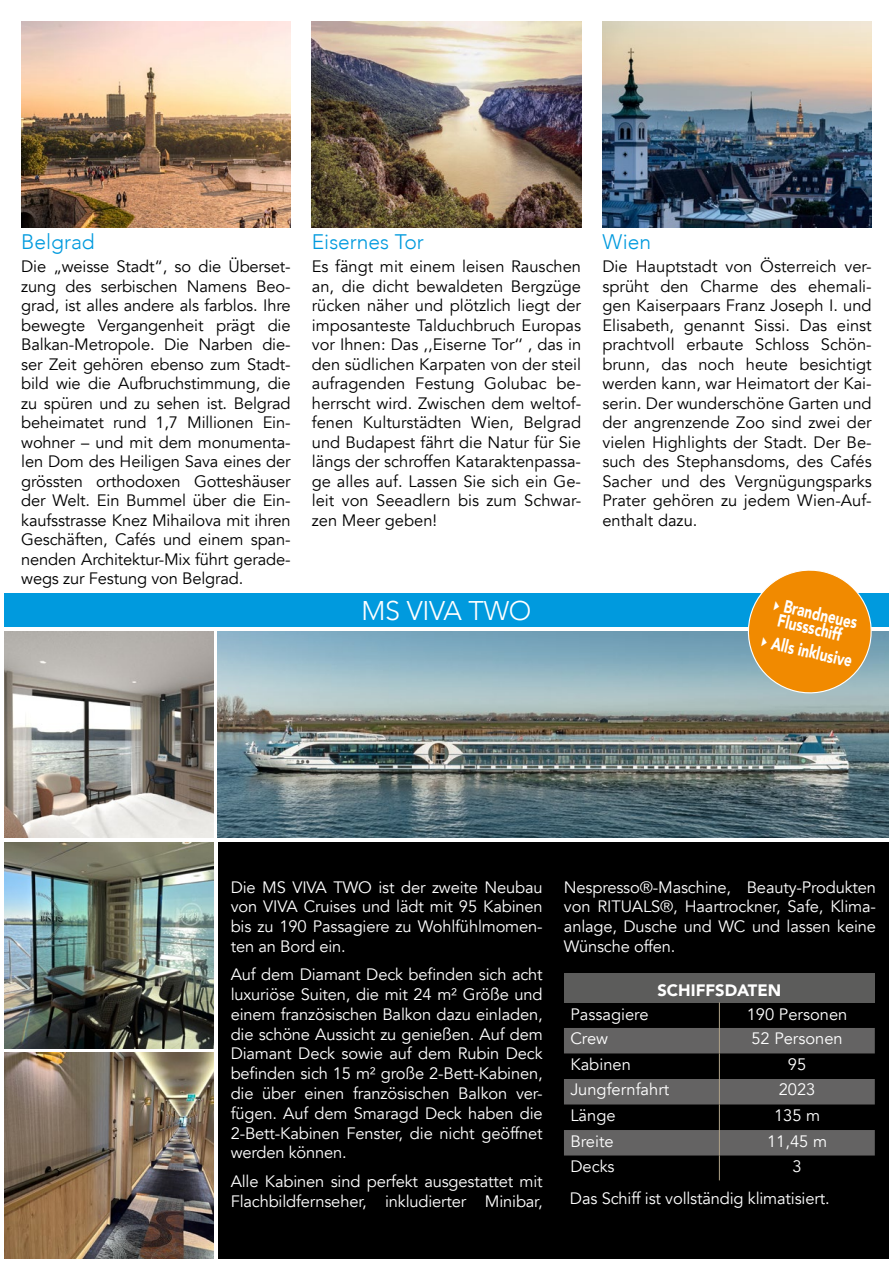
<style>
.page{position:relative;width:893px;height:1263px;background:#fff}
.page>*{position:absolute;margin:0;border:0;box-sizing:border-box;transform-origin:0 0}
.t1{font:300 27px "Avenir";letter-spacing:-.01em;color:#fff}
.t2{font:300 21px "Avenir";color:#009ade}
.t3{font:900 18px/15px "Avenir";color:#fff;scale:.75 1}
.t4{font:16.5px/19.5px "Avenir";color:#000;text-align:justify}
.t5{font:16.5px/19.8px "Avenir";letter-spacing:-.01em;color:#fff;text-align:justify}
.t6{font:900 16.5px "Avenir";color:#fff}
</style>
<div class="page">
<img style="left:602px;top:21px;width:270px;height:206px">
<img style="left:21px;top:21px;width:270px;height:206px">
<img style="left:312px;top:21px;width:269px;height:206px">
<div style="left:218px;top:842px;width:671px;height:417px;background:#000"></div>
<img style="left:218px;top:631px;width:671px;height:207px">
<div style="left:564px;top:973px;width:311px;height:29px;background:#5c5c5b"></div>
<svg style="left:564px;top:1002px;width:311px;height:179px"></svg>
<div style="left:4px;top:593px;width:885px;height:34px;background:#009ade"></div>
<img style="left:4px;top:631px;width:210px;height:207px">
<img style="left:4px;top:842px;width:210px;height:206px">
<img style="left:4px;top:1052px;width:210px;height:207px">
<svg style="left:741px;top:570px;width:137px;height:129px;background:#d7a04a"></svg>
<p class="t2" style="left:21px;top:229px;width:75px">Belgrad</p>
<p class="t4" style="left:21px;top:257px;width:271px">Die „weisse Stadt“, so die Überset&shy;zung des serbischen Namens Beo&shy;grad, ist alles andere als farblos. Ihre bewegte Vergangenheit prägt die Balkan-Metropole. Die Narben die&shy;ser Zeit gehören ebenso zum Stadt&shy;bild wie die Aufbruchstimmung, die zu spüren und zu sehen ist. Belgrad beheimatet rund 1,7 Millionen Ein&shy;wohner – und mit dem monumenta&shy;len Dom des Heiligen Sava eines der grössten orthodoxen Gotteshäuser der Welt. Ein Bummel über die Ein&shy;kaufsstrasse Knez Mihailova mit ihren Geschäften, Cafés und einem span&shy;nenden Architektur-Mix führt gerade&shy;wegs zur Festung von Belgrad.</p>
<p class="t2" style="left:312px;top:229px;width:114px">Eisernes Tor</p>
<p class="t4" style="left:312px;top:257px;width:271px">Es fängt mit einem leisen Rauschen an, die dicht bewaldeten Bergzüge rücken näher und plötzlich liegt der imposanteste Talduchbruch Europas vor Ihnen: Das ,,Eiserne Tor‘‘ , das in den südlichen Karpaten von der steil aufragenden Festung Golubac be&shy;herrscht wird. Zwischen dem weltof&shy;fenen Kulturstädten Wien, Belgrad und Budapest fährt die Natur für Sie längs der schroffen Kataraktenpassa&shy;ge alles auf. Lassen Sie sich ein Ge&shy;leit von Seeadlern bis zum Schwar&shy;zen Meer geben!</p>
<p class="t2" style="left:602px;top:229px;width:50px">Wien</p>
<p class="t4" style="left:602px;top:257px;width:271px">Die Hauptstadt von Österreich ver&shy;sprüht den Charme des ehemali&shy;gen Kaiserpaars Franz Joseph I. und Elisabeth, genannt Sissi. Das einst prachtvoll erbaute Schloss Schön&shy;brunn, das noch heute besichtigt werden kann, war Heimatort der Kai&shy;serin. Der wunderschöne Garten und der angrenzende Zoo sind zwei der vielen Highlights der Stadt. Der Be&shy;such des Stephansdoms, des Cafés Sacher und des Vergnügungsparks Prater gehören zu jedem Wien-Auf&shy;enthalt dazu.</p>
<h1 class="t1" style="left:362px;top:595px;width:171px">MS VIVA TWO</h1>
<p class="t3" style="left:783px;top:597px;width:105px;rotate:13deg">Brandneues<br>Flussschiff</p>
<p class="t3" style="left:774px;top:635px;width:111px;rotate:13deg">Alls inklusive</p>
<p class="t5" style="left:231px;top:877px;width:314px">Die MS VIVA TWO ist der zweite Neubau von VIVA Cruises und lädt mit 95 Kabinen bis zu 190 Passagiere zu Wohlfühlmomen&shy;ten an Bord ein.</p>
<p class="t5" style="left:231px;top:965px;width:314px">Auf dem Diamant Deck befinden sich acht luxuriöse Suiten, die mit 24 m² Größe und einem französischen Balkon dazu einladen, die schöne Aussicht zu genießen. Auf dem Diamant Deck sowie auf dem Rubin Deck befinden sich 15 m² große 2-Bett-Kabinen, die über einen französischen Balkon ver&shy;fügen. Auf dem Smaragd Deck haben die 2-Bett-Kabinen Fenster, die nicht geöffnet werden können.</p>
<p class="t5" style="left:231px;top:1171px;width:313px">Alle Kabinen sind perfekt ausgestattet mit<br>Flachbildfernseher, inkludierter Minibar,</p>
<p class="t5" style="left:564px;top:877px;width:314px">Nespresso®-Maschine, Beauty-Produkten von RITUALS®, Haartrockner, Safe, Klima&shy;anlage, Dusche und WC und lassen keine Wünsche offen.</p>
<p class="t6" style="left:657px;top:976px;width:125px">SCHIFFSDATEN</p>
<p class="t5" style="left:570px;top:1004px;width:80px">Passagiere</p>
<p class="t5" style="left:747px;top:1004px;width:102px">190 Personen</p>
<p class="t5" style="left:570px;top:1029px;width:39px">Crew</p>
<p class="t5" style="left:751px;top:1029px;width:93px">52 Personen</p>
<p class="t5" style="left:570px;top:1055px;width:62px">Kabinen</p>
<p class="t5" style="left:788px;top:1055px;width:20px">95</p>
<p class="t5" style="left:570px;top:1080px;width:100px">Jungfernfahrt</p>
<p class="t5" style="left:779px;top:1080px;width:38px">2023</p>
<p class="t5" style="left:570px;top:1106px;width:47px">Länge</p>
<p class="t5" style="left:774px;top:1106px;width:48px">135 m</p>
<p class="t5" style="left:570px;top:1131px;width:45px">Breite</p>
<p class="t5" style="left:767px;top:1131px;width:61px">11,45 m</p>
<p class="t5" style="left:570px;top:1157px;width:46px">Decks</p>
<p class="t5" style="left:570px;top:1151px;width:261px;line-height:31.5px;text-indent:223px">3<br>Das Schiff ist vollständig klimatisiert.</p>
</div>
